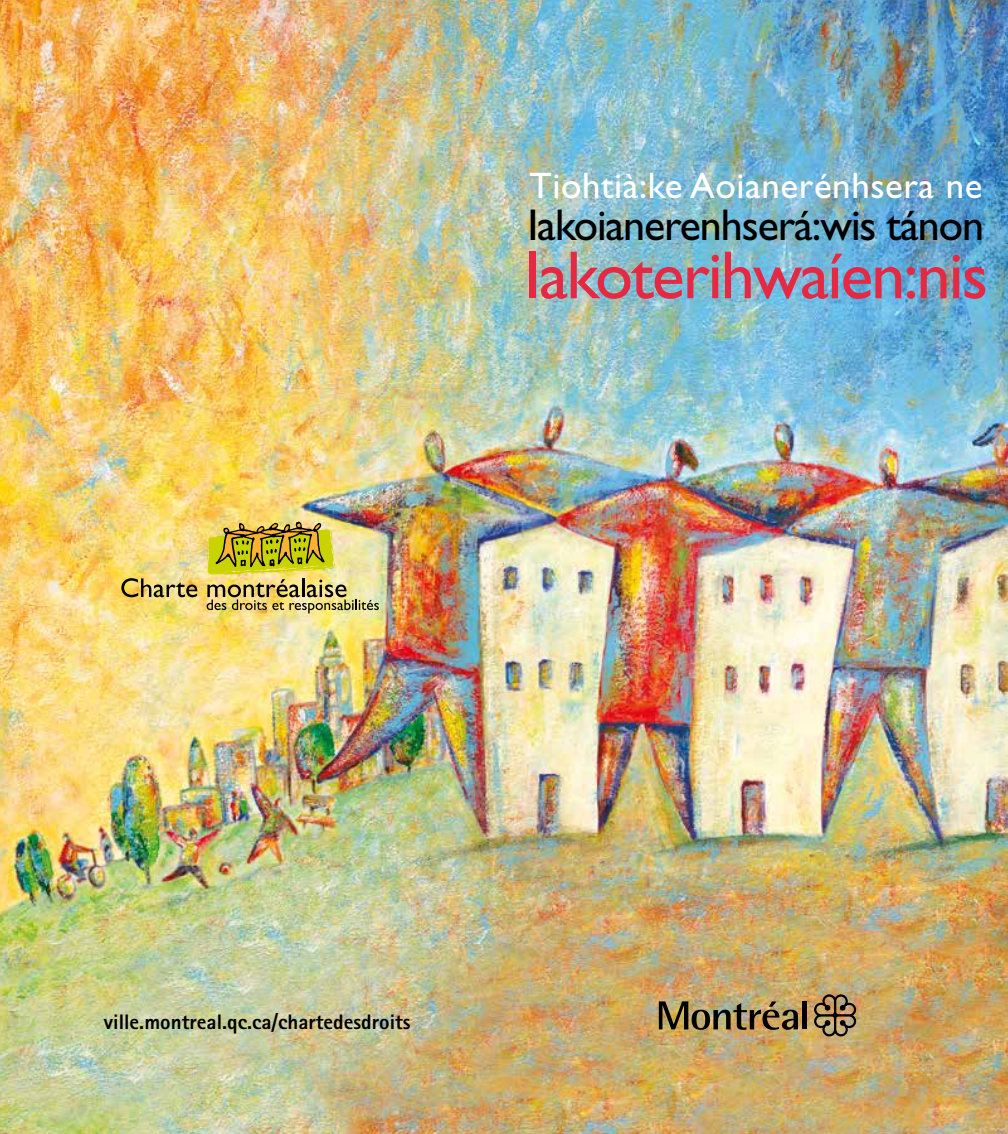
<style>
.page{position:relative;width:1008px;height:1134px;background:#fff}
.page>*{position:absolute;margin:0;border:0;box-sizing:border-box;transform-origin:0 0}
.t1{font:68.25px "Gill Sans";letter-spacing:-.03em;color:#e62943}
.t2{font:44.62px "Gill Sans";letter-spacing:-.025em;color:#000}
.t3{font:36.93px "Gill Sans";letter-spacing:.015em;color:#fff}
.t4{font:800 21px "Rotis Sans Serif";color:#000}
</style>
<div class="page">
<img style="left:0;top:0;width:1008px;height:1134px">
<img style="left:659px;top:1001px;width:139px;height:29px">
<hr style="left:803px;top:1001px;width:4px;height:28px;background:#000">
<svg style="left:814px;top:994px;width:42px;height:42px"></svg>
<svg style="left:121px;top:578px;width:76px;height:19px"></svg>
<img style="left:207px;top:522px;width:172px;height:91px">
<h3 class="t3" style="left:530px;top:165px;width:454px">Tiohtià:ke Aoianerénhsera ne</h3>
<h2 class="t2" style="left:527px;top:200px;width:458px">Iakoianerenhserá:wis tánon</h2>
<h1 class="t1" style="left:524px;top:236px;width:465px">Iakoterihwaíen:nis</h1>
<p class="t4" style="left:104px;top:1008px;width:308px">ville.montreal.qc.ca/chartedesdroits</p>
</div>
